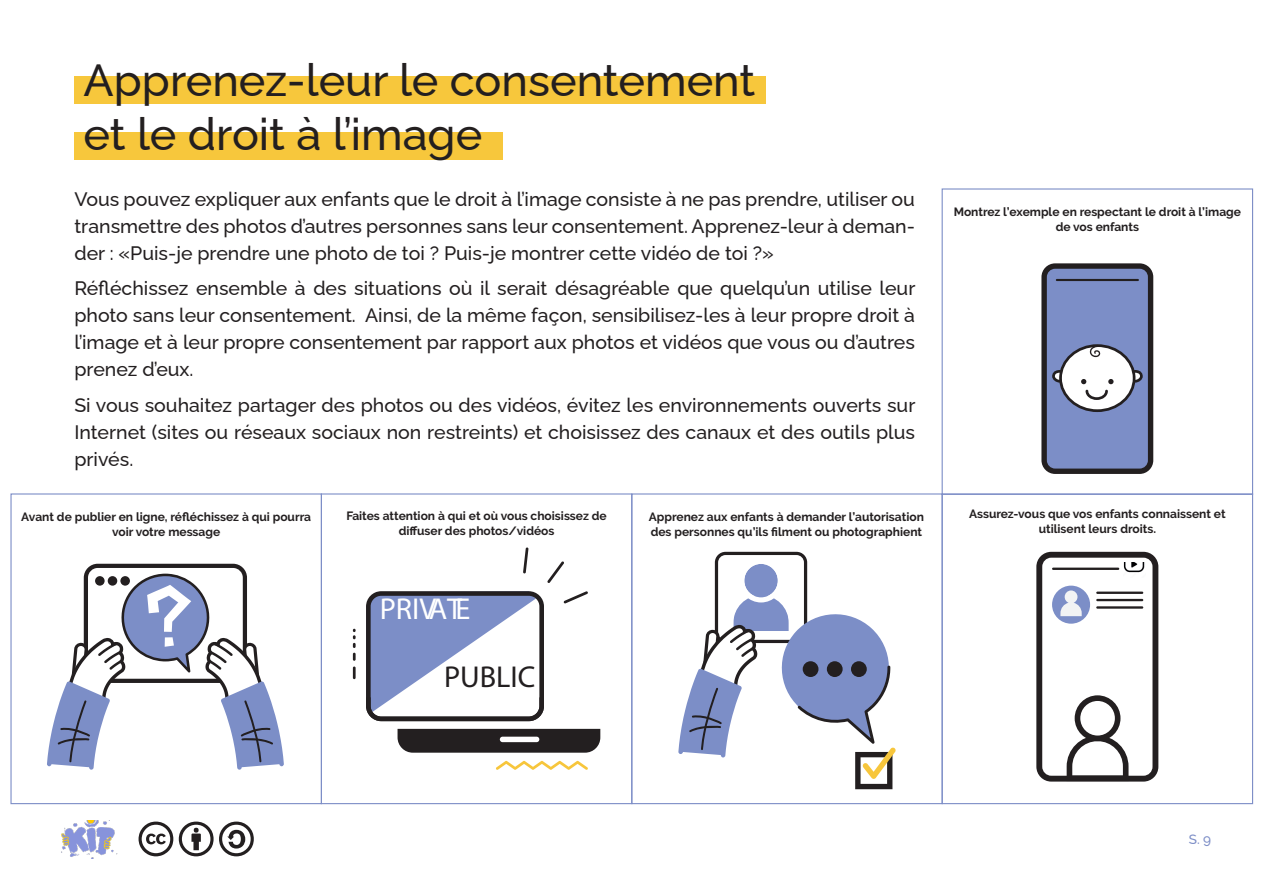
<style>
.page{position:relative;width:1263px;height:893px;background:#fff}
.page>*{position:absolute;margin:0;border:0;box-sizing:border-box;transform-origin:0 0}
.t1{font:500 45px/54px "Raleway";color:#231f20}
.t2{font:30.3px "Myriad Pro";color:#fff}
.t3{font:30.3px "Myriad Pro";color:#231f20}
.Paragraphe_13pt{font:500 19.5px/27px "Raleway";color:#231f20;text-align:justify}
.t4{font:500 13.5px "Raleway";color:#7d8ec7}
.Descriptif{font:700 12px/15px "Raleway";color:#231f20;text-align:center}
</style>
<div class="page">
<div style="left:74px;top:76px;width:691px;height:28px;background:#f7c73c"></div>
<div style="left:74px;top:132px;width:428px;height:28px;background:#f7c73c"></div>
<div style="left:10px;top:493px;width:312px;height:311px;border:1px solid #7d8ec7"></div>
<div style="left:321px;top:493px;width:311px;height:311px;border:1px solid #7d8ec7"></div>
<div style="left:631px;top:493px;width:312px;height:311px;border:1px solid #7d8ec7"></div>
<div style="left:942px;top:188px;width:311px;height:307px;border:1px solid #7d8ec7"></div>
<svg style="left:1041px;top:263px;width:112px;height:211px;background:#808bb1"></svg>
<svg style="left:1036px;top:552px;width:122px;height:230px"></svg>
<div style="left:715px;top:552px;width:92px;height:91px;background:#231f20;border-radius:11px"></div>
<div style="left:718px;top:555px;width:86px;height:85px;background:#fff;border-radius:7px"></div>
<svg style="left:678px;top:559px;width:218px;height:230px"></svg>
<svg style="left:397px;top:729px;width:203px;height:24px;background:#2c2829"></svg>
<div style="left:500px;top:737px;width:39px;height:5px;background:#fff;border-radius:3px"></div>
<svg style="left:366px;top:591px;width:178px;height:130px"></svg>
<svg style="left:353px;top:629px;width:3px;height:50px"></svg>
<svg style="left:523px;top:547px;width:5px;height:26px"></svg>
<svg style="left:563px;top:591px;width:25px;height:12px"></svg>
<svg style="left:547px;top:561px;width:17px;height:22px"></svg>
<svg style="left:496px;top:761px;width:92px;height:9px"></svg>
<svg style="left:47px;top:564px;width:237px;height:206px"></svg>
<img style="left:61px;top:821px;width:56px;height:38px">
<svg style="left:139px;top:822px;width:34px;height:34px"></svg>
<svg style="left:179px;top:822px;width:75px;height:34px"></svg>
<p class="t1" style="left:83px;top:48px;width:673px">Apprenez-leur le consentement et le droit à l’image</p>
<p class="Paragraphe_13pt" style="left:74px;top:183px;width:842px">Vous pouvez expliquer aux enfants que le droit à l’image consiste à ne pas prendre, utiliser ou transmettre des photos d’autres personnes sans leur consentement. Apprenez-leur à deman&shy;der : «Puis-je prendre une photo de toi ? Puis-je montrer cette vidéo de toi ?»</p>
<p class="Paragraphe_13pt" style="left:74px;top:273px;width:842px">Réfléchissez ensemble à des situations où il serait désagréable que quelqu’un utilise leur photo sans leur consentement. Ainsi, de la même façon, sensibilisez-les à leur propre droit à l’image et à leur propre consentement par rapport aux photos et vidéos que vous ou d’autres prenez d’eux.</p>
<p class="Paragraphe_13pt" style="left:74px;top:389px;width:842px">Si vous souhaitez partager des photos ou des vidéos, évitez les environnements ouverts sur Internet (sites ou réseaux sociaux non restreints) et choisissez des canaux et des outils plus privés.</p>
<p class="Descriptif" style="left:21px;top:509px;width:291px">Avant de publier en ligne, réfléchissez à qui pourra voir votre message</p>
<p class="Descriptif" style="left:346px;top:509px;width:262px;line-height:14.4px">Faites attention à qui et où vous choisissez de diffuser des photos/vidéos</p>
<h2 class="t2" style="left:380px;top:590px;width:92px">PRIVATE</h2>
<h2 class="t3" style="left:444px;top:658px;width:93px">PUBLIC</h2>
<p class="Descriptif" style="left:649px;top:509px;width:276px;text-align:left">Apprenez aux enfants à demander l’autorisation des personnes qu’ils filment ou photographient</p>
<p class="Descriptif" style="left:954px;top:204px;width:289px">Montrez l’exemple en respectant le droit à l’image de vos enfants</p>
<p class="Descriptif" style="left:969px;top:506px;width:258px">Assurez-vous que vos enfants connaissent et utilisent leurs droits.</p>
<p class="t4" style="left:1189px;top:828px;width:24px">S. 9</p>
</div>
